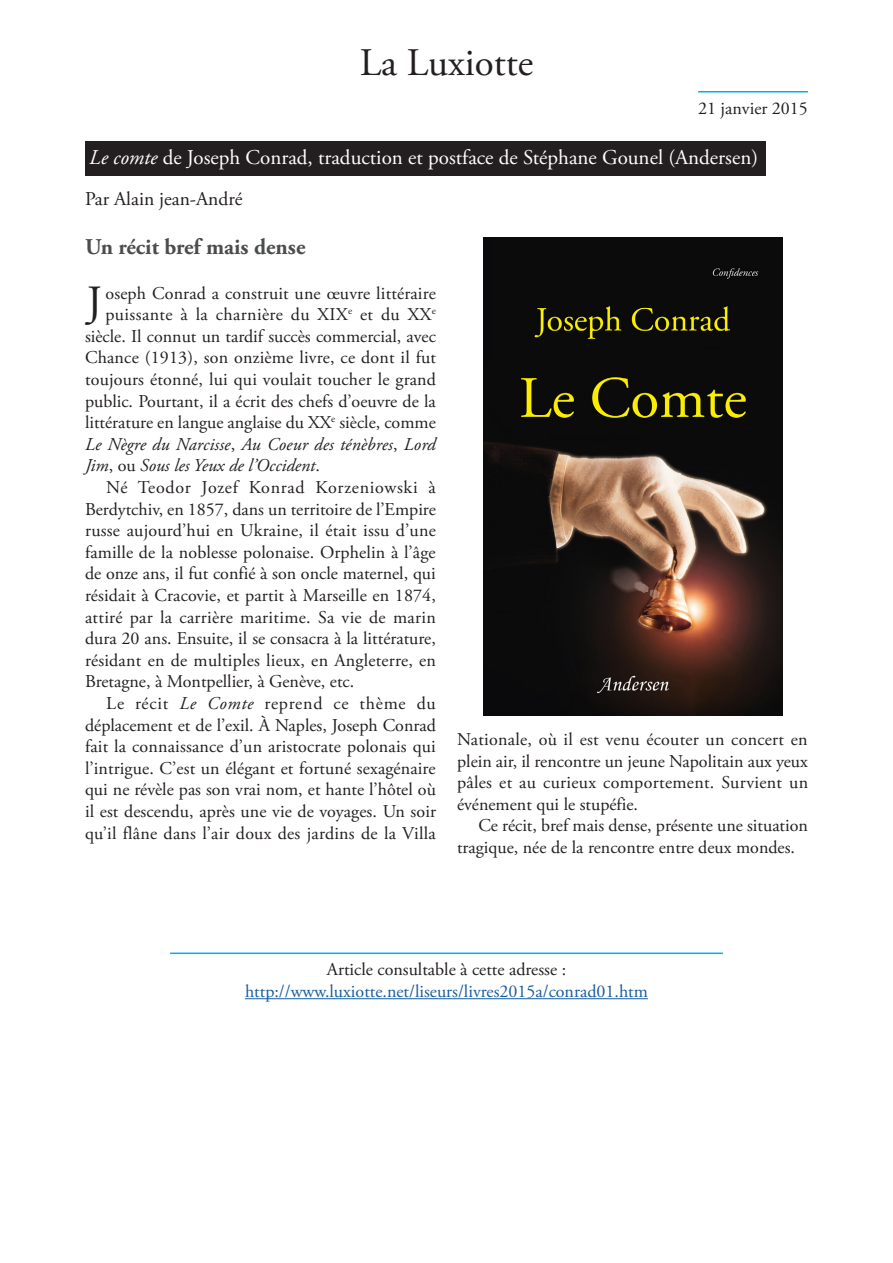
<style>
.page{position:relative;width:893px;height:1263px;background:#fff}
.page>*{position:absolute;margin:0;border:0;box-sizing:border-box;transform-origin:0 0}
.p-lettrine{font:44.55px "Adobe Garamond Pro";color:#231f20}
.t1{font:39px "Adobe Garamond Pro";color:#231f20}
.t2{font:700 22.5px "Adobe Garamond Pro";color:#4b4c4d}
.t3{font:21px "Adobe Garamond Pro";color:#fff}
.t4{font:19.5px "Adobe Garamond Pro";color:#231f20}
.p-alinea{font:18px/21.6px "Adobe Garamond Pro";color:#231f20;text-align:justify}
.p-lettrine-2{font:18px "Adobe Garamond Pro";letter-spacing:.01em;color:#231f20}
.p-lettrine-3{font:italic 18px "Adobe Garamond Pro";color:#231f20}
.t5{font:18px "Adobe Garamond Pro";color:#175d9e}
.s1{font-style:italic}
.s2{font-style:normal}
</style>
<div class="page">
<div style="left:85px;top:141px;width:680px;height:34px;background:#231f20"></div>
<hr style="left:698px;top:91px;width:110px;height:1px;background:#00aeef">
<img style="left:483px;top:237px;width:299px;height:479px">
<hr style="left:170px;top:952px;width:553px;height:2px;background:#00aeef">
<hr style="left:245px;top:998px;width:403px;height:1px;background:#175d9e">
<p class="t1" style="left:360px;top:39px;width:175px">La Luxiotte</p>
<p class="p-alinea" style="left:698px;top:98px;width:111px">21 janvier 2015</p>
<p class="t3" style="left:89px;top:145px;width:670px"><span class="s1">Le comte</span> de Joseph Conrad, traduction et postface de Stéphane Gounel (Andersen)</p>
<p class="t4" style="left:85px;top:187px;width:159px">Par Alain jean-André</p>
<p class="t2" style="left:85px;top:233px;width:222px">Un récit bref mais dense</p>
<p class="p-lettrine" style="left:87px;top:275px;width:17px">J</p>
<p class="p-lettrine-2" style="left:105px;top:282px;width:332px">oseph Conrad a construit une œuvre littéraire</p>
<p class="p-lettrine-2" style="left:105px;top:304px;width:332px">puissante à la charnière du XIX<sup>e</sup> et du XX<sup>e</sup></p>
<p class="p-lettrine-2" style="left:85px;top:325px;width:352px">siècle. Il connut un tardif succès commercial, avec</p>
<p class="p-lettrine-2" style="left:85px;top:347px;width:353px">Chance (1913), son onzième livre, ce dont il fut</p>
<p class="p-lettrine-2" style="left:85px;top:368px;width:353px">toujours étonné, lui qui voulait toucher le grand</p>
<p class="p-lettrine-2" style="left:85px;top:390px;width:352px">public. Pourtant, il a écrit des chefs d’oeuvre de la</p>
<p class="p-lettrine-2" style="left:85px;top:412px;width:352px">littérature en langue anglaise du XX<sup>e</sup> siècle, comme</p>
<p class="p-lettrine-3" style="left:85px;top:433px;width:352px">Le Nègre du Narcisse<span class="s2">,</span> Au Coeur des ténèbres<span class="s2">,</span> Lord</p>
<p class="p-lettrine-3" style="left:85px;top:455px;width:236px">Jim<span class="s2">, ou</span> Sous les Yeux de l’Occident<span class="s2">.</span></p>
<p class="p-alinea" style="left:85px;top:477px;width:352px;text-indent:21px">Né Teodor Jozef Konrad Korzeniowski à Berdytchiv, en 1857, dans un territoire de l’Empire russe aujourd’hui en Ukraine, il était issu d’une famille de la noblesse polonaise. Orphelin à l’âge de onze ans, il fut confié à son oncle maternel, qui résidait à Cracovie, et partit à Marseille en 1874, attiré par la carrière maritime. Sa vie de marin dura 20 ans. Ensuite, il se consacra à la littérature, résidant en de multiples lieux, en Angleterre, en Bretagne, à Montpellier, à Genève, etc.</p>
<p class="p-alinea" style="left:85px;top:693px;width:353px;text-indent:21px">Le récit <span class="s1">Le Comte</span> reprend ce thème du déplacement et de l’exil. À Naples, Joseph Conrad fait la connaissance d’un aristocrate polonais qui l’intrigue. C’est un élégant et fortuné sexagénaire qui ne révèle pas son vrai nom, et hante l’hôtel où il est descendu, après une vie de voyages. Un soir qu’il flâne dans l’air doux des jardins de la Villa</p>
<p class="p-alinea" style="left:457px;top:729px;width:353px">Nationale, où il est venu écouter un concert en plein air, il rencontre un jeune Napolitain aux yeux pâles et au curieux comportement. Survient un événement qui le stupéfie.</p>
<p class="p-alinea" style="left:457px;top:815px;width:352px;text-indent:21px">Ce récit, bref mais dense, présente une situation tragique, née de la rencontre entre deux mondes.</p>
<p class="p-alinea" style="left:327px;top:959px;width:241px">Article consultable à cette adresse :</p>
<p class="t5" style="left:245px;top:980px;width:404px">http://www.luxiotte.net/liseurs/livres2015a/conrad01.htm</p>
</div>
